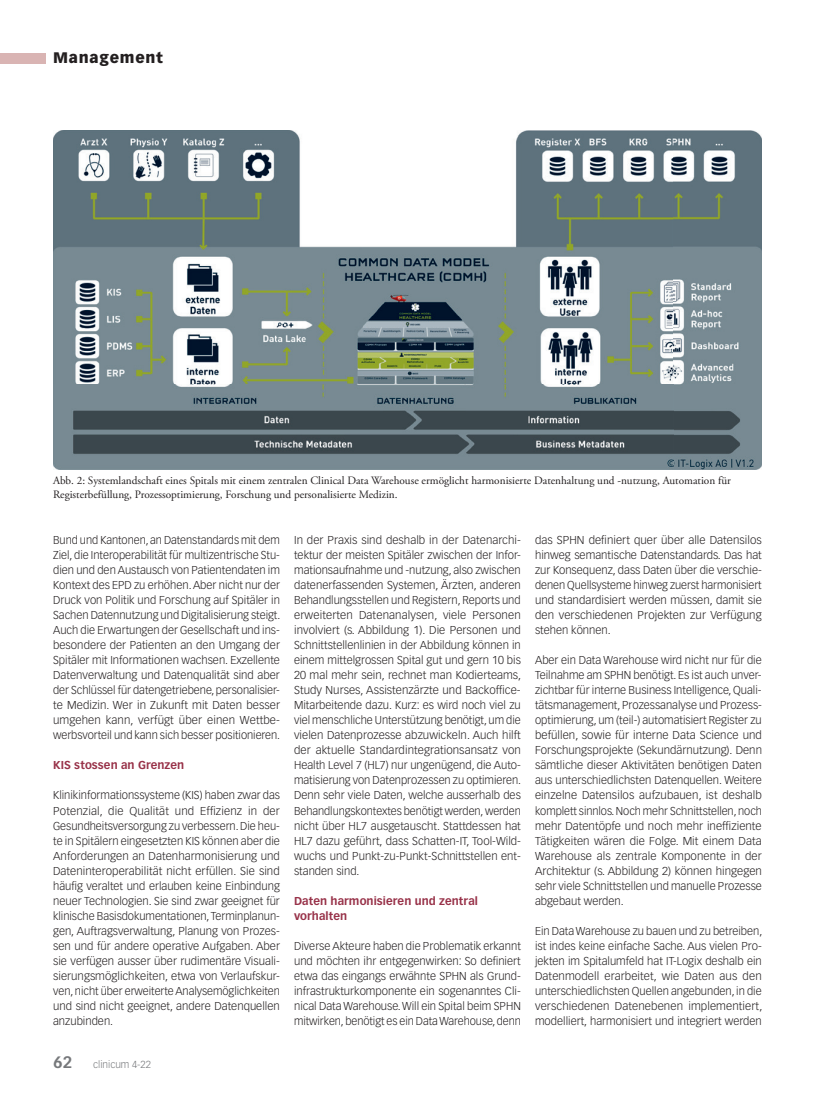
<style>
.page{position:relative;width:815px;height:1099px;background:#fff}
.page>*{position:absolute;margin:0;border:0;box-sizing:border-box;transform-origin:0 0}
.t1{font:900 15px "Vectora LT Std";letter-spacing:.05em;color:#231f20}
.t2{font:300 11.25px/15px "Vectora LT Std";color:#231f20;text-align:justify}
.t3{font:11.25px/13.5px "Adobe Garamond Pro";color:#231f20}
.t4{font:700 11.25px/15px "Vectora LT Std";letter-spacing:.005em;color:#983249}
.t5{font:300 10px "Vectora LT Std";color:#76787b}
.s1{font-weight:700;font-size:16.25px}
</style>
<div class="page">
<div style="left:0;top:53px;width:45px;height:10px;background:#d9b4b3"></div>
<img style="left:53px;top:130px;width:709px;height:339px">
<h1 class="t1" style="left:53px;top:49px;width:111px">Management</h1>
<p class="t3" style="left:53px;top:474px;width:679px">Abb. 2: Systemlandschaft eines Spitals mit einem zentralen Clinical Data Warehouse ermöglicht harmonisierte Datenhaltung und -nutzung, Automation für<br>Registerbefüllung, Prozessoptimierung, Forschung und personalisierte Medizin.</p>
<p class="t2" style="left:53px;top:533px;width:229px">Bund und Kantonen, an Datenstandards mit dem Ziel, die Interoperabilität für multizentrische Stu&shy;dien und den Austausch von Patientendaten im Kontext des EPD zu erhöhen. Aber nicht nur der Druck von Politik und Forschung auf Spitäler in Sachen Datennutzung und Digitalisierung steigt.<br>Auch die Erwartungen der Gesellschaft und ins&shy;besondere der Patienten an den Umgang der Spitäler mit Informationen wachsen. Exzellente Datenverwaltung und Datenqualität sind aber der Schlüssel für datengetriebene, personalisier&shy;te Medizin. Wer in Zukunft mit Daten besser umgehen kann, verfügt über einen Wettbe&shy;werbsvorteil und kann sich besser positionieren.</p>
<p class="t4" style="left:53px;top:758px;width:133px">KIS stossen an Grenzen</p>
<p class="t2" style="left:53px;top:788px;width:228px">Klinikinformationssysteme (KIS) haben zwar das Potenzial, die Qualität und Effizienz in der Gesundheitsversorgung zu verbessern. Die heu&shy;te in Spitälern eingesetzten KIS können aber die Anforderungen an Datenharmonisierung und Dateninteroperabilität nicht erfüllen. Sie sind häufig veraltet und erlauben keine Einbindung neuer Technologien. Sie sind zwar geeignet für klinische Basisdokumentationen, Terminplanun&shy;gen, Auftragsverwaltung, Planung von Prozes&shy;sen und für andere operative Aufgaben. Aber sie verfügen ausser über rudimentäre Visuali&shy;sierungsmöglichkeiten, etwa von Verlaufskur&shy;ven, nicht über erweiterte Analysemöglichkeiten und sind nicht geeignet, andere Datenquellen anzubinden.</p>
<p class="t5" style="left:53px;top:1058px;width:99px"><span class="s1">62</span> clinicum 4-22</p>
<p class="t2" style="left:294px;top:533px;width:229px">In der Praxis sind deshalb in der Datenarchi&shy;tektur der meisten Spitäler zwischen der Infor&shy;mationsaufnahme und -nutzung, also zwischen datenerfassenden Systemen, Ärzten, anderen Behandlungsstellen und Registern, Reports und erweiterten Datenanalysen, viele Personen involviert (s. Abbildung 1). Die Personen und Schnittstellenlinien in der Abbildung können in einem mittelgrossen Spital gut und gern 10 bis 20 mal mehr sein, rechnet man Kodierteams, Study Nurses, Assistenzärzte und Backoffice-Mitarbeitende dazu. Kurz: es wird noch viel zu viel menschliche Unterstützung benötigt, um die vielen Datenprozesse abzuwickeln. Auch hilft der aktuelle Standardintegrationsansatz von Health Level 7 (HL7) nur ungenügend, die Auto&shy;matisierung von Datenprozessen zu optimieren.<br>Denn sehr viele Daten, welche ausserhalb des Behandlungskontextes benötigt werden, werden nicht über HL7 ausgetauscht. Stattdessen hat HL7 dazu geführt, dass Schatten-IT, Tool-Wild&shy;wuchs und Punkt-zu-Punkt-Schnittstellen ent&shy;standen sind.</p>
<p class="t4" style="left:294px;top:893px;width:185px">Daten harmonisieren und zentral vorhalten</p>
<p class="t2" style="left:294px;top:938px;width:228px">Diverse Akteure haben die Problematik erkannt und möchten ihr entgegenwirken: So definiert etwa das eingangs erwähnte SPHN als Grund&shy;infrastrukturkomponente ein sogenanntes Cli&shy;nical Data Warehouse. Will ein Spital beim SPHN mitwirken, benötigt es ein Data Warehouse, denn</p>
<p class="t2" style="left:535px;top:533px;width:228px">das SPHN definiert quer über alle Datensilos hinweg semantische Datenstandards. Das hat zur Konsequenz, dass Daten über die verschie&shy;denen Quellsysteme hinweg zuerst harmonisiert und standardisiert werden müssen, damit sie den verschiedenen Projekten zur Verfügung stehen können.</p>
<p class="t2" style="left:535px;top:653px;width:228px">Aber ein Data Warehouse wird nicht nur für die Teilnahme am SPHN benötigt. Es ist auch unver&shy;zichtbar für interne Business Intelligence, Quali&shy;tätsmanagement, Prozessanalyse und Prozess&shy;optimierung, um (teil-) automatisiert Register zu befüllen, sowie für interne Data Science und Forschungsprojekte (Sekundärnutzung). Denn sämtliche dieser Aktivitäten benötigen Daten aus unterschiedlichsten Datenquellen. Weitere einzelne Datensilos aufzubauen, ist deshalb komplett sinnlos. Noch mehr Schnittstellen, noch mehr Datentöpfe und noch mehr ineffiziente Tätigkeiten wären die Folge. Mit einem Data Warehouse als zentrale Komponente in der Architektur (s. Abbildung 2) können hingegen sehr viele Schnittstellen und manuelle Prozesse abgebaut werden.</p>
<p class="t2" style="left:535px;top:923px;width:229px">Ein Data Warehouse zu bauen und zu betreiben, ist indes keine einfache Sache. Aus vielen Pro&shy;jekten im Spitalumfeld hat IT-Logix deshalb ein Datenmodell erarbeitet, wie Daten aus den unterschiedlichsten Quellen angebunden, in die verschiedenen Datenebenen implementiert, modelliert, harmonisiert und integriert werden</p>
</div>
